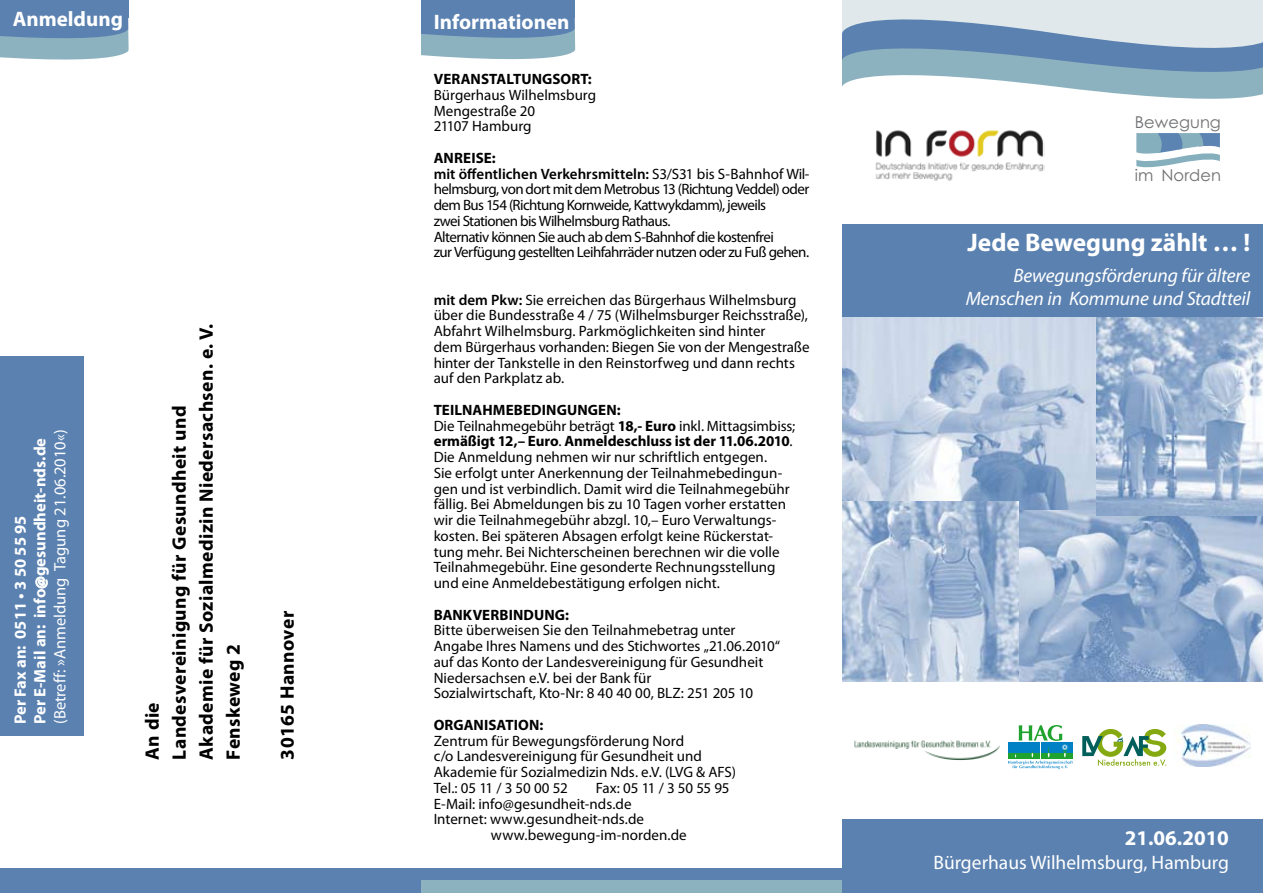
<style>
.page{position:relative;width:1263px;height:893px;background:#fff}
.page>*{position:absolute;margin:0;border:0;box-sizing:border-box;transform-origin:0 0}
.t1{font:700 25.5px "Myriad Pro";letter-spacing:-.005em;color:#fff}
.t2{font:700 21px "Myriad Pro";color:#fff}
.t3{font:700 19.5px/27px "Myriad Pro";letter-spacing:.02em;color:#000}
.t4{font:italic 19.5px/23.4px "Myriad Pro";letter-spacing:-.01em;color:#fff;text-align:right}
.t5{font:19.5px "Myriad Pro";color:#fff}
.t6{font:700 16.5px/19.8px "Myriad Pro";color:#fff}
.t7{font:16.5px "Myriad Pro";color:#fff}
.t8{font:16.35px "Century Gothic";color:#707173}
.t9{font:15px/15.8px "Myriad Pro";color:#000}
.t10{font:15px/15.8px "Myriad Pro";letter-spacing:-.04em;color:#000}
.t11{font:700 15px "Myriad Pro";letter-spacing:.01em;color:#000}
.s1{font-weight:700}
.s2{font-weight:600}
</style>
<div class="page">
<svg style="left:421px;top:0;width:154px;height:60px;background:#7397b8"></svg>
<svg style="left:0;top:0;width:129px;height:60px;background:#7196b7"></svg>
<div style="left:0;top:356px;width:84px;height:379px;background:#5a81b0"></div>
<svg style="left:1082px;top:729px;width:84px;height:37px"></svg>
<svg style="left:842px;top:0;width:421px;height:99px;background:#a9c0d1"></svg>
<div style="left:842px;top:225px;width:421px;height:93px;background:#5a81b0"></div>
<div style="left:0;top:868px;width:842px;height:25px;background:#5a81b0"></div>
<svg style="left:36px;top:577px;width:12px;height:11px"></svg>
<div style="left:421px;top:881px;width:421px;height:12px;background:#8db2bf"></div>
<div style="left:842px;top:819px;width:421px;height:74px;background:#5a81b0"></div>
<img style="left:854px;top:740px;width:146px;height:21px">
<img style="left:1177px;top:724px;width:73px;height:43px">
<svg style="left:1008px;top:725px;width:65px;height:44px"></svg>
<svg style="left:1136px;top:133px;width:84px;height:35px"></svg>
<img style="left:875px;top:130px;width:169px;height:50px">
<img style="left:842px;top:318px;width:255px;height:193px">
<img style="left:1019px;top:511px;width:244px;height:170px">
<img style="left:842px;top:502px;width:177px;height:179px">
<img style="left:1097px;top:318px;width:166px;height:198px">
<h2 class="t2" style="left:13px;top:6px;width:112px">Anmeldung</h2>
<h2 class="t2" style="left:434px;top:8px;width:137px">Informationen</h2>
<p class="t6" style="left:10px;top:724px;width:288px;rotate:-90deg">Per Fax an: 0511 • 3 50 55 95<br>Per E-Mail an: info@gesundheit-nds.de</p>
<p class="t7" style="left:50px;top:724px;width:296px;rotate:-90deg">(Betreff: »Anmeldung Tagung 21.06.2010«)</p>
<h3 class="t3" style="left:138px;top:760px;width:438px;rotate:-90deg">An die<br>Landesvereinigung für Gesundheit und<br>Akademie für Sozialmedizin Niedersachsen. e. V.<br>Fenskeweg 2</h3>
<h3 class="t3" style="left:273px;top:760px;width:150px;rotate:-90deg">30165 Hannover</h3>
<p class="t11" style="left:434px;top:69px;width:38px">Verans</p>
<p class="t11" style="left:489px;top:69px;width:53px">taltungs</p>
<p class="t11" style="left:560px;top:69px;width:33px">ort:</p>
<p class="t9" style="left:434px;top:87px;width:164px">Bürgerhaus Wilhelmsburg<br>Mengestraße 20<br>21107 Hamburg</p>
<p class="t11" style="left:434px;top:148px;width:38px">Anreise</p>
<p class="t8" style="left:1135px;top:110px;width:88px">Bewegung</p>
<p class="t8" style="left:1135px;top:163px;width:88px">im Norden</p>
<p class="t10" style="left:434px;top:150px;width:377px;text-indent:58px"><span class="s1">:<br></span><span class="s2">mit öffentlichen Verkehrsmitteln:</span> S3/S31 bis S-Bahnhof Wil&shy;helmsburg, von dort mit dem Metrobus 13 (Richtung Veddel) oder dem Bus 154 (Richtung Kornweide, Kattwykdamm), jeweils<br>zwei Stationen bis Wilhelmsburg Rathaus.<br>Alternativ können Sie auch ab dem S-Bahnhof die kostenfrei<br>zur Verfügung gestellten Leihfahrräder nutzen oder zu Fuß gehen.</p>
<p class="t9" style="left:434px;top:291px;width:377px"><span class="s2">mit dem Pkw:</span> Sie erreichen das Bürgerhaus Wilhelmsburg über die Bundesstraße 4 / 75 (Wilhelmsburger Reichsstraße), Abfahrt Wilhelmsburg. Parkmöglichkeiten sind hinter<br>dem Bürgerhaus vorhanden: Biegen Sie von der Mengestraße hinter der Tankstelle in den Reinstorfweg und dann rechts auf den Parkplatz ab.</p>
<p class="t11" style="left:434px;top:400px;width:10px">Teilnahme</p>
<p class="t11" style="left:514px;top:400px;width:74px">bedingungen</p>
<h1 class="t1" style="left:967px;top:226px;width:284px">Jede Bewegung zählt … !</h1>
<h3 class="t4" style="left:966px;top:263px;width:286px">Bewegungsförderung für ältere<br>Menschen in Kommune und Stadtteil</h3>
<p class="t9" style="left:434px;top:402px;width:363px;text-indent:183px"><span class="s1">:<br></span>Die Teilnahmegebühr beträgt <span class="s1">18,- Euro</span> inkl. Mittagsimbiss; <span class="s1">ermäßigt 12,– Euro</span>. <span class="s1">Anmeldeschluss ist der 11.06.2010</span>.<br>Die Anmeldung nehmen wir nur schriftlich entgegen.<br>Sie erfolgt unter Anerkennung der Teilnahmebedingun&shy;gen und ist verbindlich. Damit wird die Teilnahmegebühr fällig. Bei Abmeldungen bis zu 10 Tagen vorher erstatten wir die Teilnahmegebühr abzgl. 10,– Euro Verwaltungs&shy;kosten. Bei späteren Absagen erfolgt keine Rückerstat&shy;tung mehr. Bei Nichterscheinen berechnen wir die volle Teilnahmegebühr. Eine gesonderte Rechnungsstellung und eine Anmeldebestätigung erfolgen nicht.</p>
<p class="t11" style="left:434px;top:605px;width:11px">Ban</p>
<p class="t11" style="left:463px;top:605px;width:108px">kverbin dung:</p>
<p class="t9" style="left:434px;top:622px;width:348px">Bitte überweisen Sie den Teilnahmebetrag unter Angabe Ihres Namens und des Stichwortes „21.06.2010“ auf das Konto der Landesvereinigung für Gesundheit Niedersachsen e.V. bei der Bank für<br>Sozialwirtschaft, Kto-Nr: 8 40 40 00, BLZ: 251 205 10</p>
<p class="t11" style="left:434px;top:715px;width:30px">Organisa</p>
<p class="t11" style="left:505px;top:715px;width:39px">tion:</p>
<p class="t9" style="left:434px;top:732px;width:304px">Zentrum für Bewegungsförderung Nord<br>c/o Landesvereinigung für Gesundheit und Akademie für Sozialmedizin Nds. e.V. (LVG &amp; AFS)<br>Tel.: 05 11 / 3 50 00 52</p>
<p class="t9" style="left:596px;top:780px;width:135px">Fax: 05 11 / 3 50 55 95</p>
<p class="t9" style="left:434px;top:795px;width:199px">E-Mail: info@gesundheit-nds.de</p>
<p class="t9" style="left:434px;top:811px;width:212px">Internet: www.gesundheit-nds.de</p>
<p class="t9" style="left:491px;top:827px;width:197px">www.bewegung-im-norden.de</p>
<h2 class="t2" style="left:1125px;top:825px;width:106px">21.06.2010</h2>
<h3 class="t5" style="left:933px;top:850px;width:297px">Bürgerhaus Wilhelmsburg, Hamburg</h3>
</div>
